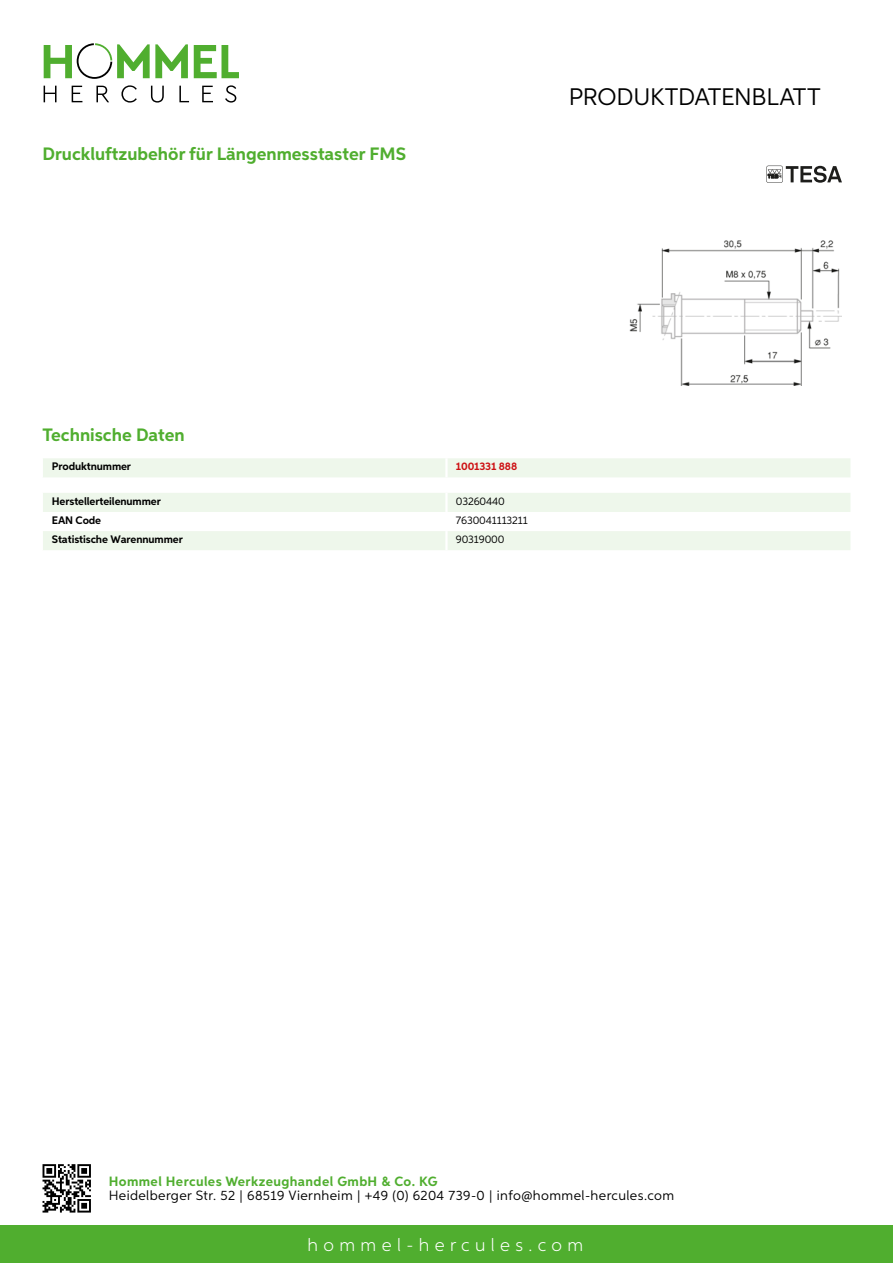
<style>
.page{position:relative;width:893px;height:1263px;background:#fff}
.page>*{position:absolute;margin:0;border:0;box-sizing:border-box;transform-origin:0 0}
.t1{font:24px "Aspira";letter-spacing:-.01em;color:#000}
.t2{font:700 18px "Aspira";color:#50ae2f}
.t3{font:300 18px "Aspira";letter-spacing:.3em;color:#fff}
.t4{font:13.5px "Aspira";letter-spacing:.03em;color:#000}
.t5{font:700 13.5px "Aspira";letter-spacing:.03em;color:#50ae2f}
.t6{font:700 10.95px "Aspira";letter-spacing:-.01em;color:#000}
.t7{font:10.95px "Aspira";letter-spacing:-.01em;color:#000}
.t8{font:700 10.95px "Aspira";letter-spacing:-.01em;color:#cd1013}
</style>
<div class="page">
<div style="left:0;top:1226px;width:893px;height:37px;background:#50ae2f"></div>
<svg style="left:43px;top:1164px;width:48px;height:48px"></svg>
<svg style="left:194px;top:45px;width:45px;height:33px"></svg>
<svg style="left:44px;top:43px;width:144px;height:36px"></svg>
<svg style="left:44px;top:86px;width:13px;height:16px"></svg>
<svg style="left:72px;top:86px;width:10px;height:16px"></svg>
<svg style="left:96px;top:86px;width:13px;height:16px"></svg>
<svg style="left:121px;top:85px;width:16px;height:18px"></svg>
<svg style="left:151px;top:86px;width:13px;height:17px"></svg>
<svg style="left:179px;top:86px;width:10px;height:16px"></svg>
<svg style="left:202px;top:86px;width:11px;height:16px"></svg>
<svg style="left:225px;top:85px;width:11px;height:18px"></svg>
<div style="left:43px;top:458px;width:807px;height:19px;background:#eef7eb"></div>
<hr style="left:445px;top:458px;width:3px;height:19px;background:#fff">
<svg style="left:43px;top:493px;width:807px;height:57px"></svg>
<hr style="left:445px;top:531px;width:3px;height:19px;background:#fff">
<img style="left:629px;top:240px;width:213px;height:146px">
<svg style="left:766px;top:166px;width:76px;height:17px"></svg>
<h2 class="t2" style="left:43px;top:142px;width:365px">Druckluftzubehör für Längenmesstaster FMS</h2>
<h1 class="t1" style="left:569px;top:82px;width:253px">Produktdatenblatt</h1>
<h2 class="t2" style="left:43px;top:424px;width:144px">Technische Daten</h2>
<p class="t6" style="left:52px;top:460px;width:81px">Produktnummer</p>
<p class="t8" style="left:456px;top:460px;width:63px">1001331 888</p>
<p class="t6" style="left:52px;top:494px;width:111px">Herstellerteilenummer</p>
<p class="t7" style="left:456px;top:494px;width:51px">03260440</p>
<p class="t6" style="left:52px;top:513px;width:51px">EAN Code</p>
<p class="t7" style="left:456px;top:513px;width:73px">7630041113211</p>
<p class="t6" style="left:52px;top:532px;width:132px">Statistische Warennummer</p>
<p class="t7" style="left:456px;top:533px;width:50px">90319000</p>
<p class="t5" style="left:109px;top:1172px;width:330px">Hommel Hercules Werkzeughandel GmbH &amp; Co. KG</p>
<p class="t4" style="left:109px;top:1187px;width:567px">Heidelberger Str. 52 | 68519 Viernheim | +49 (0) 6204 739-0 | info@hommel-hercules.com</p>
<h2 class="t3" style="left:307px;top:1234px;width:277px">hommel-hercules.com</h2>
</div>
